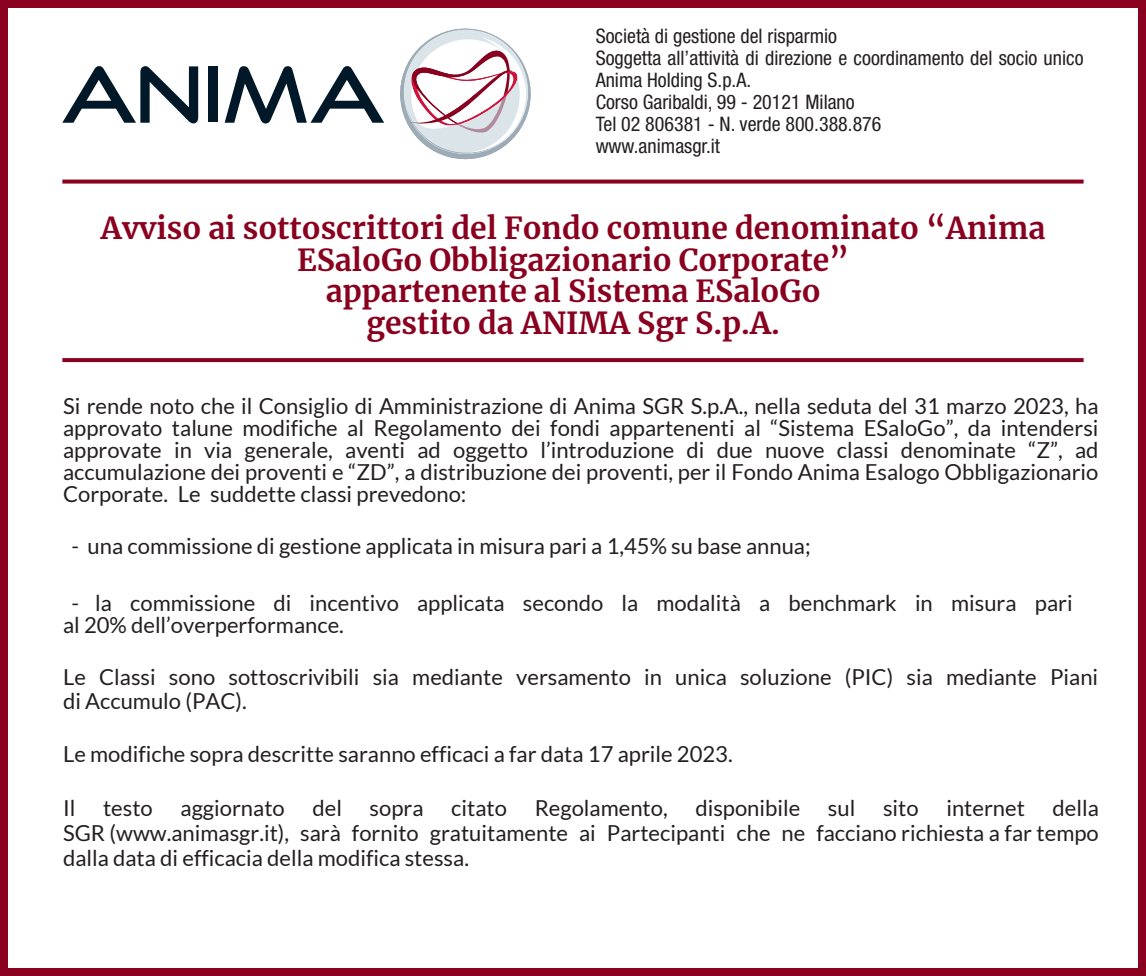
<style>
.page{position:relative;width:1146px;height:976px;background:#fff}
.page>*{position:absolute;margin:0;border:0;box-sizing:border-box;transform-origin:0 0}
.t1{font:700 30px/31.6px "Merriweather";color:#89011f;text-align:center}
.t2{font:22px/22px "Lato";color:#231f20;text-align:justify}
.t3{font:condensed 20px/22px "Helvetica Neue LT Std";color:#231f20}
</style>
<div class="page">
<div style="left:0;top:0;width:1145px;height:975px;border:8px solid #89011f"></div>
<svg style="left:62px;top:179px;width:1021px;height:4px;background:#99243e"></svg>
<svg style="left:62px;top:358px;width:1021px;height:4px;background:#8b0623"></svg>
<svg style="left:62px;top:66px;width:136px;height:57px"></svg>
<div style="left:208px;top:66px;width:10px;height:56px;background:#001828"></div>
<svg style="left:225px;top:66px;width:159px;height:57px"></svg>
<svg style="left:400px;top:29px;width:130px;height:130px"></svg>
<p class="t3" style="left:595px;top:25px;width:489px">Società di gestione del risparmio<br>Soggetta all’attività di direzione e coordinamento del socio unico Anima Holding S.p.A.<br>Corso Garibaldi, 99 - 20121 Milano<br>Tel 02 806381 - N. verde 800.388.876<br>www.animasgr.it</p>
<h1 class="t1" style="left:101px;top:211px;width:945px">Avviso ai sottoscrittori del Fondo comune denominato “Anima ESaloGo Obbligazionario Corporate”<br>appartenente al Sistema ESaloGo<br>gestito da ANIMA Sgr S.p.A.</h1>
<p class="t2" style="left:63px;top:395px;width:1036px">Si rende noto che il Consiglio di Amministrazione di Anima SGR S.p.A., nella seduta del 31 marzo 2023, ha approvato talune modifiche al Regolamento dei fondi appartenenti al “Sistema ESaloGo”, da intendersi approvate in via generale, aventi ad oggetto l’introduzione di due nuove classi denominate “Z”, ad accumulazione dei proventi e “ZD”, a distribuzione dei proventi, per il Fondo Anima Esalogo Obbligazionario Corporate. Le suddette classi prevedono:</p>
<p class="t2" style="left:71px;top:535px;width:740px">- una commissione di gestione applicata in misura pari a 1,45% su base annua;</p>
<p class="t2" style="left:63px;top:591px;width:1010px;text-indent:8px">- la commissione di incentivo applicata secondo la modalità a benchmark in misura pari al 20% dell’overperformance.</p>
<p class="t2" style="left:63px;top:665px;width:1036px;line-height:23.6px">Le Classi sono sottoscrivibili sia mediante versamento in unica soluzione (PIC) sia mediante Piani di Accumulo (PAC).</p>
<p class="t2" style="left:63px;top:743px;width:671px">Le modifiche sopra descritte saranno efficaci a far data 17 aprile 2023.</p>
<p class="t2" style="left:63px;top:796px;width:14px">Il</p>
<p class="t2" style="left:103px;top:796px;width:51px">testo</p>
<p class="t2" style="left:180px;top:796px;width:106px">aggiornato</p>
<p class="t2" style="left:312px;top:796px;width:31px">del</p>
<p class="t2" style="left:369px;top:796px;width:55px">sopra</p>
<p class="t2" style="left:451px;top:796px;width:57px">citato</p>
<p class="t2" style="left:534px;top:796px;width:134px">Regolamento,</p>
<p class="t2" style="left:695px;top:796px;width:106px">disponibile</p>
<p class="t2" style="left:827px;top:796px;width:29px">sul</p>
<p class="t2" style="left:882px;top:796px;width:37px">sito</p>
<p class="t2" style="left:946px;top:796px;width:80px">internet</p>
<p class="t2" style="left:63px;top:795px;width:1037px;line-height:24.8px;text-indent:989px">della SGR (www.animasgr.it), sarà fornito gratuitamente ai Partecipanti che ne facciano richiesta a far tempo dalla data di efficacia della modifica stessa.</p>
</div>
